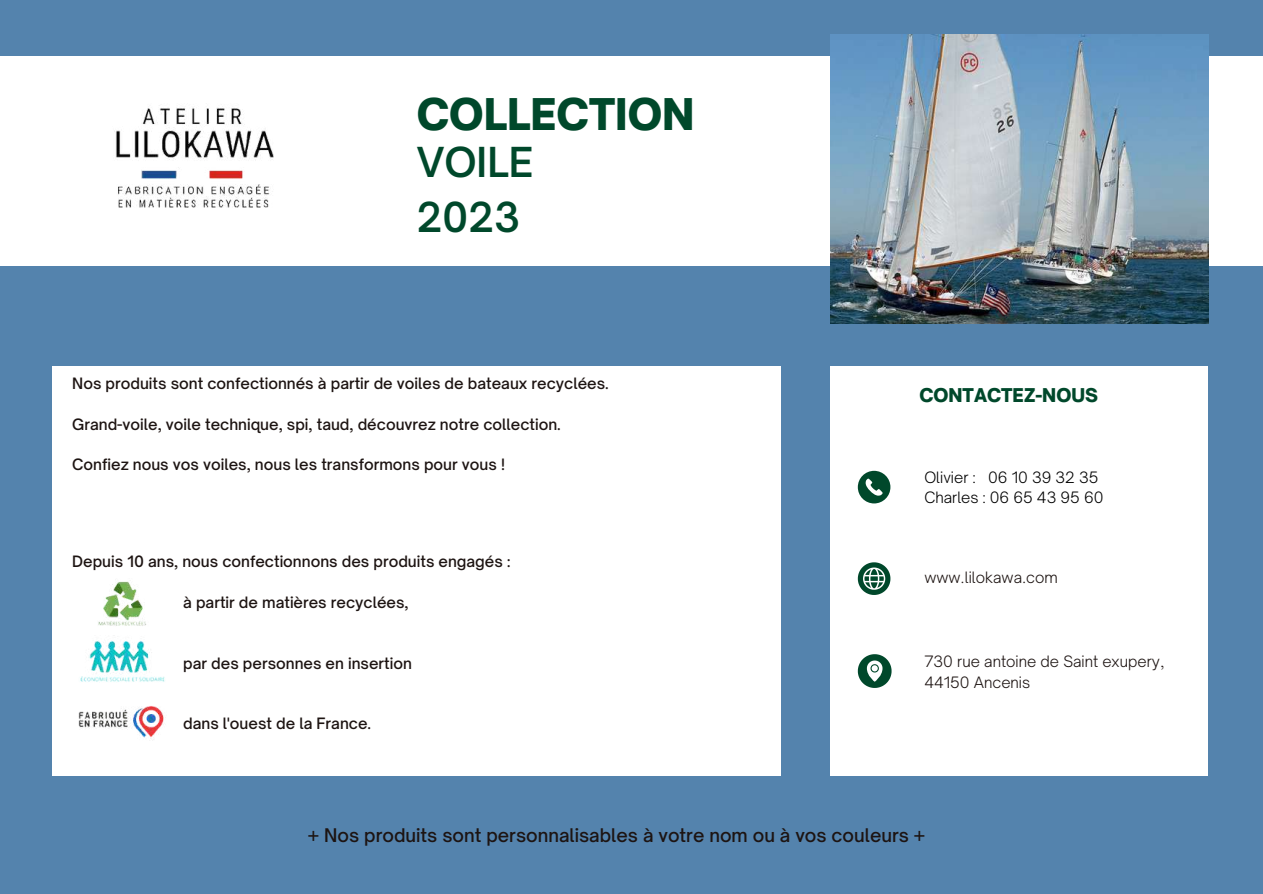
<style>
.page{position:relative;width:1263px;height:894px;background:#fff}
.page>*{position:absolute;margin:0;border:0;box-sizing:border-box;transform-origin:0 0}
.t1{font:900 41.85px "Open Sauce One";color:#00482b}
.t2{font:600 39.45px/54.9px "Open Sauce One";color:#00482b}
.t3{font:900 18.15px "Open Sauce One";color:#00482b}
.t4{font:500 18px "Open Sauce One";color:#1d1412}
.t5{font:500 15px "Open Sauce One";color:#1d1412}
.t6{font:300 15px/20.2px "Open Sauce One";color:#1d1412}
.t7{font:300 15px/20.2px "Open Sauce One";color:#000}
</style>
<div class="page">
<div style="left:0;top:0;width:1263px;height:893px;background:#5483ad"></div>
<div style="left:0;top:57px;width:1263px;height:209px;background:#fff"></div>
<img style="left:114px;top:107px;width:160px;height:101px">
<div style="left:52px;top:366px;width:729px;height:409px;background:#fff"></div>
<div style="left:830px;top:366px;width:378px;height:409px;background:#fff"></div>
<svg style="left:858px;top:470px;width:32px;height:33px"></svg>
<svg style="left:858px;top:562px;width:32px;height:32px"></svg>
<svg style="left:858px;top:654px;width:33px;height:33px"></svg>
<img style="left:80px;top:640px;width:85px;height:42px">
<img style="left:78px;top:706px;width:86px;height:34px">
<img style="left:98px;top:581px;width:48px;height:45px">
<img style="left:830px;top:34px;width:378px;height:289px">
<h1 class="t1" style="left:417px;top:88px;width:279px">COLLECTION</h1>
<h2 class="t2" style="left:417px;top:135px;width:118px">VOILE<br>2023</h2>
<p class="t5" style="left:72px;top:374px;width:538px">Nos produits sont confectionnés à partir de voiles de bateaux recyclées.</p>
<p class="t5" style="left:72px;top:414px;width:490px">Grand-voile, voile technique, spi, taud, découvrez notre collection.</p>
<p class="t5" style="left:72px;top:455px;width:434px">Confiez nous vos voiles, nous les transformons pour vous !</p>
<p class="t5" style="left:72px;top:552px;width:440px">Depuis 10 ans, nous confectionnons des produits engagés :</p>
<p class="t5" style="left:183px;top:592px;width:227px">à partir de matières recyclées,</p>
<p class="t5" style="left:183px;top:653px;width:230px">par des personnes en insertion</p>
<p class="t5" style="left:183px;top:714px;width:189px">dans l'ouest de la France.</p>
<p class="t3" style="left:919px;top:384px;width:180px">CONTACTEZ-NOUS</p>
<p class="t7" style="left:924px;top:467px;width:181px">Olivier : 06 10 39 32 35<br>Charles : 06 65 43 95 60</p>
<p class="t6" style="left:924px;top:567px;width:135px">www.lilokawa.com</p>
<p class="t6" style="left:924px;top:651px;width:242px">730 rue antoine de Saint exupery,<br>44150 Ancenis</p>
<p class="t4" style="left:308px;top:823px;width:619px">+ Nos produits sont personnalisables à votre nom ou à vos couleurs +</p>
</div>
